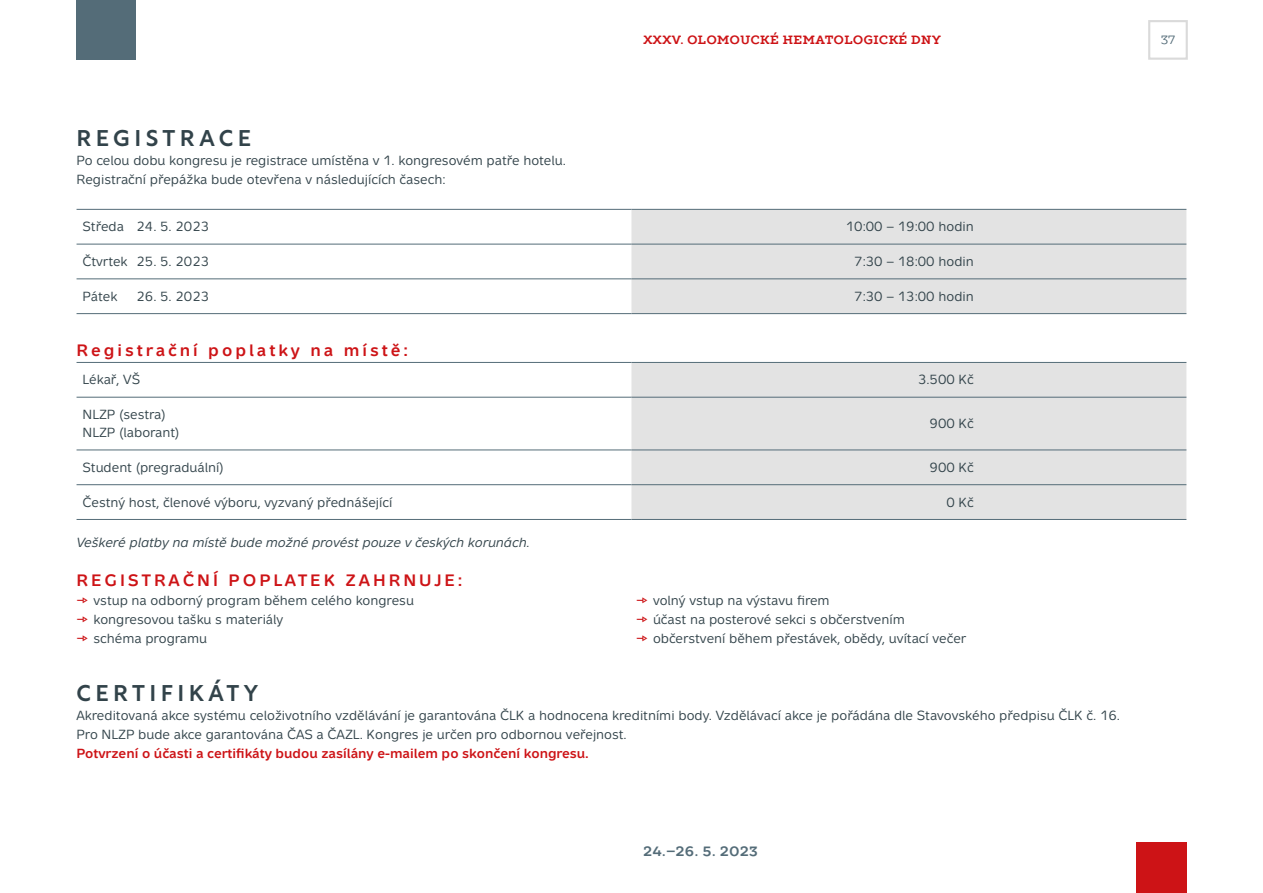
<style>
.page{position:relative;width:1263px;height:893px;background:#fff}
.page>*{position:absolute;margin:0;border:0;box-sizing:border-box;transform-origin:0 0}
.t1{font:500 22.5px "Rustica";letter-spacing:.2em;color:#32434a}
.t2{font:700 16.5px "Metron";letter-spacing:.18em;color:#cd1316}
.t3{font:700 13.5px "TT Slabs";letter-spacing:.05em;color:#546c78}
.P_table{font:13.2px "Metron";color:#32434a}
.t4{font:700 13.2px "Metron";color:#cd1316}
.t5{font:italic 13.2px "Metron";color:#32434a}
.t6{font:700 12px "TT Slabs";letter-spacing:.04em;color:#cd1316}
.t7{font:12px "TT Slabs";color:#546c78}
.s1{font-family:"Rustica";color:#cd1316}
</style>
<div class="page">
<div style="left:1148px;top:20px;width:40px;height:40px;border:2px solid #dadada"></div>
<div style="left:77px;top:0;width:59px;height:60px;background:#546c78"></div>
<div style="left:1136px;top:843px;width:50px;height:50px;background:#cd1316"></div>
<div style="left:631px;top:210px;width:555px;height:103px;background:#e3e3e3"></div>
<hr style="left:77px;top:244px;width:554px;height:1px;background:#546c78">
<hr style="left:631px;top:244px;width:555px;height:1px;background:#546c78">
<hr style="left:77px;top:278px;width:554px;height:1px;background:#546c78">
<hr style="left:631px;top:278px;width:555px;height:1px;background:#546c78">
<hr style="left:631px;top:209px;width:555px;height:1px;background:#546c78">
<hr style="left:631px;top:313px;width:555px;height:1px;background:#546c78">
<hr style="left:77px;top:209px;width:554px;height:1px;background:#546c78">
<hr style="left:77px;top:313px;width:554px;height:1px;background:#546c78">
<div style="left:631px;top:363px;width:555px;height:156px;background:#e3e3e3"></div>
<hr style="left:77px;top:397px;width:554px;height:1px;background:#546c78">
<hr style="left:77px;top:450px;width:554px;height:1px;background:#546c78">
<hr style="left:77px;top:484px;width:554px;height:1px;background:#546c78">
<hr style="left:631px;top:484px;width:555px;height:1px;background:#546c78">
<hr style="left:631px;top:362px;width:555px;height:1px;background:#546c78">
<hr style="left:631px;top:519px;width:555px;height:1px;background:#546c78">
<hr style="left:631px;top:397px;width:555px;height:1px;background:#546c78">
<hr style="left:631px;top:450px;width:555px;height:1px;background:#546c78">
<hr style="left:77px;top:362px;width:554px;height:1px;background:#546c78">
<hr style="left:77px;top:519px;width:554px;height:1px;background:#546c78">
<p class="t6" style="left:643px;top:32px;width:299px">XXXV. OLOMOUCKÉ HEMATOLOGICKÉ DNY</p>
<h2 class="t1" style="left:77px;top:118px;width:176px">REGISTRACE</h2>
<p class="P_table" style="left:77px;top:152px;width:491px">Po celou dobu kongresu je registrace umístěna v 1. kongresovém patře hotelu.</p>
<p class="P_table" style="left:77px;top:172px;width:370px">Registrační přepážka bude otevřena v následujících časech:</p>
<p class="P_table" style="left:83px;top:219px;width:128px">Středa 24. 5. 2023</p>
<p class="P_table" style="left:846px;top:219px;width:129px">10:00 – 19:00 hodin</p>
<p class="P_table" style="left:83px;top:254px;width:128px">Čtvrtek 25. 5. 2023</p>
<p class="P_table" style="left:854px;top:254px;width:121px">7:30 – 18:00 hodin</p>
<p class="P_table" style="left:83px;top:289px;width:36px">Pátek</p>
<p class="P_table" style="left:137px;top:289px;width:74px">26. 5. 2023</p>
<p class="P_table" style="left:854px;top:289px;width:121px">7:30 – 13:00 hodin</p>
<h3 class="t2" style="left:77px;top:340px;width:333px">Registrační poplatky na místě:</h3>
<p class="P_table" style="left:83px;top:372px;width:59px">Lékař, VŠ</p>
<p class="P_table" style="left:918px;top:372px;width:57px">3.500 Kč</p>
<p class="P_table" style="left:83px;top:407px;width:85px">NLZP (sestra)</p>
<p class="P_table" style="left:83px;top:425px;width:99px">NLZP (laborant)</p>
<p class="P_table" style="left:930px;top:416px;width:46px">900 Kč</p>
<p class="P_table" style="left:83px;top:460px;width:143px">Student (pregraduální)</p>
<p class="P_table" style="left:930px;top:460px;width:46px">900 Kč</p>
<p class="P_table" style="left:83px;top:494px;width:311px">Čestný host, členové výboru, vyzvaný přednášející</p>
<p class="P_table" style="left:946px;top:494px;width:29px">0 Kč</p>
<p class="t5" style="left:77px;top:535px;width:455px">Veškeré platby na místě bude možné provést pouze v českých korunách.</p>
<h3 class="t2" style="left:77px;top:570px;width:387px">REGISTRAČNÍ POPLATEK ZAHRNUJE:</h3>
<p class="P_table" style="left:77px;top:593px;width:339px"><span class="s1">⇾</span> vstup na odborný program během celého kongresu</p>
<p class="P_table" style="left:77px;top:612px;width:208px"><span class="s1">⇾</span> kongresovou tašku s materiály</p>
<p class="P_table" style="left:77px;top:631px;width:132px"><span class="s1">⇾</span> schéma programu</p>
<p class="P_table" style="left:636px;top:593px;width:195px"><span class="s1">⇾</span> volný vstup na výstavu firem</p>
<p class="P_table" style="left:636px;top:612px;width:270px"><span class="s1">⇾</span> účast na posterové sekci s občerstvením</p>
<p class="P_table" style="left:636px;top:631px;width:332px"><span class="s1">⇾</span> občerstvení během přestávek, obědy, uvítací večer</p>
<h2 class="t1" style="left:77px;top:673px;width:183px">CERTIFIKÁTY</h2>
<p class="P_table" style="left:77px;top:707px;width:1045px">Akreditovaná akce systému celoživotního vzdělávání je garantována ČLK a hodnocena kreditními body. Vzdělávací akce je pořádána dle Stavovského předpisu ČLK č. 16.</p>
<p class="P_table" style="left:77px;top:726px;width:552px">Pro NLZP bude akce garantována ČAS a ČAZL. Kongres je určen pro odbornou veřejnost.</p>
<p class="t4" style="left:77px;top:745px;width:514px">Potvrzení o účasti a certifikáty budou zasílány e-mailem po skončení kongresu.</p>
<p class="t3" style="left:643px;top:842px;width:116px">24.–26. 5. 2023</p>
<p class="t7" style="left:1161px;top:32px;width:16px">37</p>
</div>
